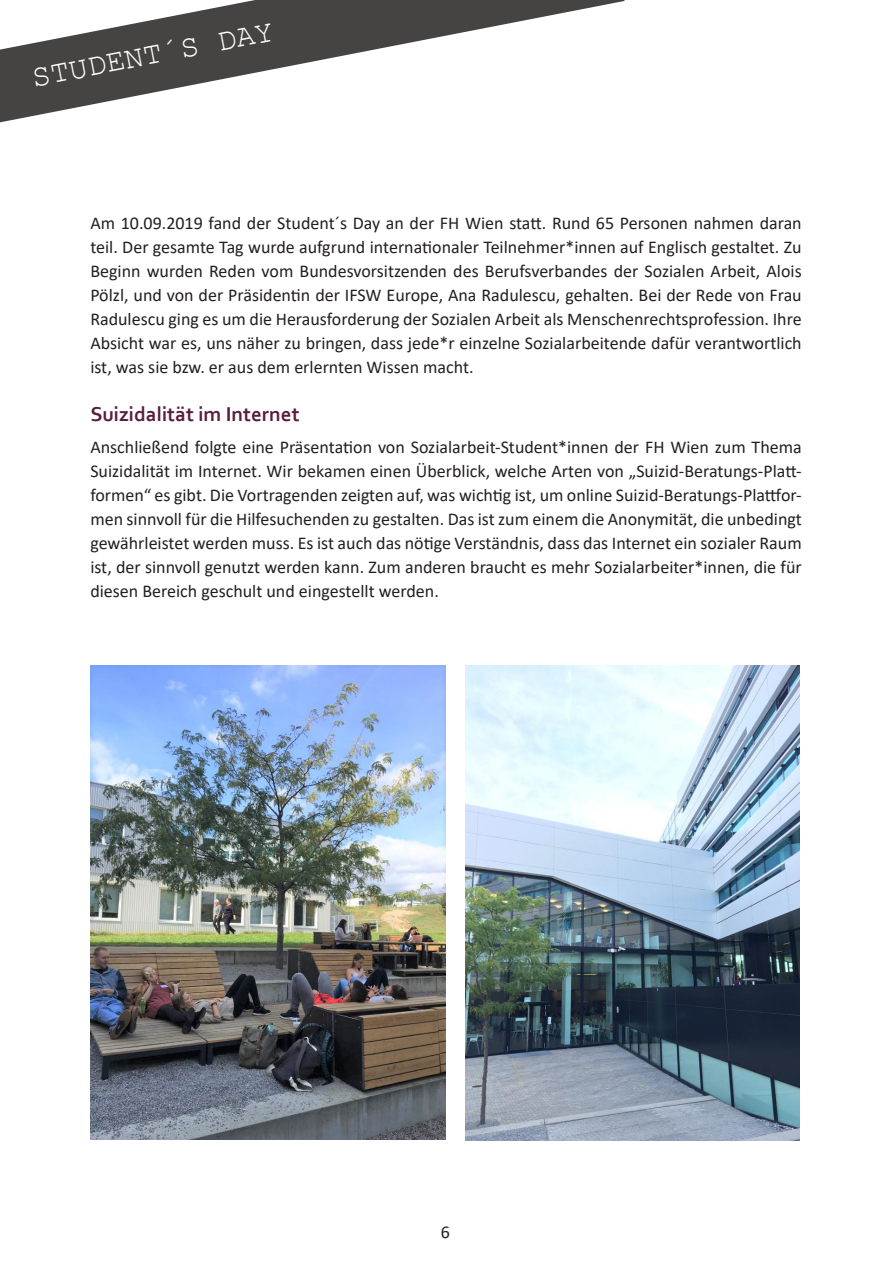
<style>
.page{position:relative;width:893px;height:1263px;background:#fff}
.page>*{position:absolute;margin:0;border:0;box-sizing:border-box;transform-origin:0 0}
.Ü1{font:31.5px "Courier New";color:#fff}
.Ü2{font:700 21px "Corbel";color:#5a1e3d}
.Flusstext{font:18px/24px "Calibri";color:#231f20;text-align:justify}
</style>
<div class="page">
<img style="left:465px;top:666px;width:334px;height:474px">
<img style="left:90px;top:666px;width:355px;height:473px">
<svg style="left:0;top:0;width:625px;height:123px"></svg>
<p class="Ü1" style="left:28px;top:58px;width:247px;rotate:-11deg">STUDENT´S DAY</p>
<p class="Flusstext" style="left:90px;top:210px;width:713px">Am 10.09.2019 fand der Student´s Day an der FH Wien statt. Rund 65 Personen nahmen daran teil. Der gesamte Tag wurde aufgrund internationaler Teilnehmer*innen auf Englisch gestaltet. Zu Beginn wurden Reden vom Bundesvorsitzenden des Berufsverbandes der Sozialen Arbeit, Alois Pölzl, und von der Präsidentin der IFSW Europe, Ana Radulescu, gehalten. Bei der Rede von Frau Radulescu ging es um die Herausforderung der Sozialen Arbeit als Menschenrechtsprofession. Ihre Absicht war es, uns näher zu bringen, dass jede*r einzelne Sozialarbeitende dafür verantwortlich ist, was sie bzw. er aus dem erlernten Wissen macht.</p>
<p class="Ü2" style="left:90px;top:401px;width:211px">Suizidalität im Internet</p>
<p class="Flusstext" style="left:90px;top:435px;width:713px">Anschließend folgte eine Präsentation von Sozialarbeit-Student*innen der FH Wien zum Thema Suizidalität im Internet. Wir bekamen einen Überblick, welche Arten von „Suizid-Beratungs-Platt&shy;formen“ es gibt. Die Vortragenden zeigten auf, was wichtig ist, um online Suizid-Beratungs-Plattfor&shy;men sinnvoll für die Hilfesuchenden zu gestalten. Das ist zum einem die Anonymität, die unbedingt gewährleistet werden muss. Es ist auch das nötige Verständnis, dass das Internet ein sozialer Raum ist, der sinnvoll genutzt werden kann. Zum anderen braucht es mehr Sozialarbeiter*innen, die für diesen Bereich geschult und eingestellt werden.</p>
<p class="Flusstext" style="left:441px;top:1220px;width:11px">6</p>
</div>
